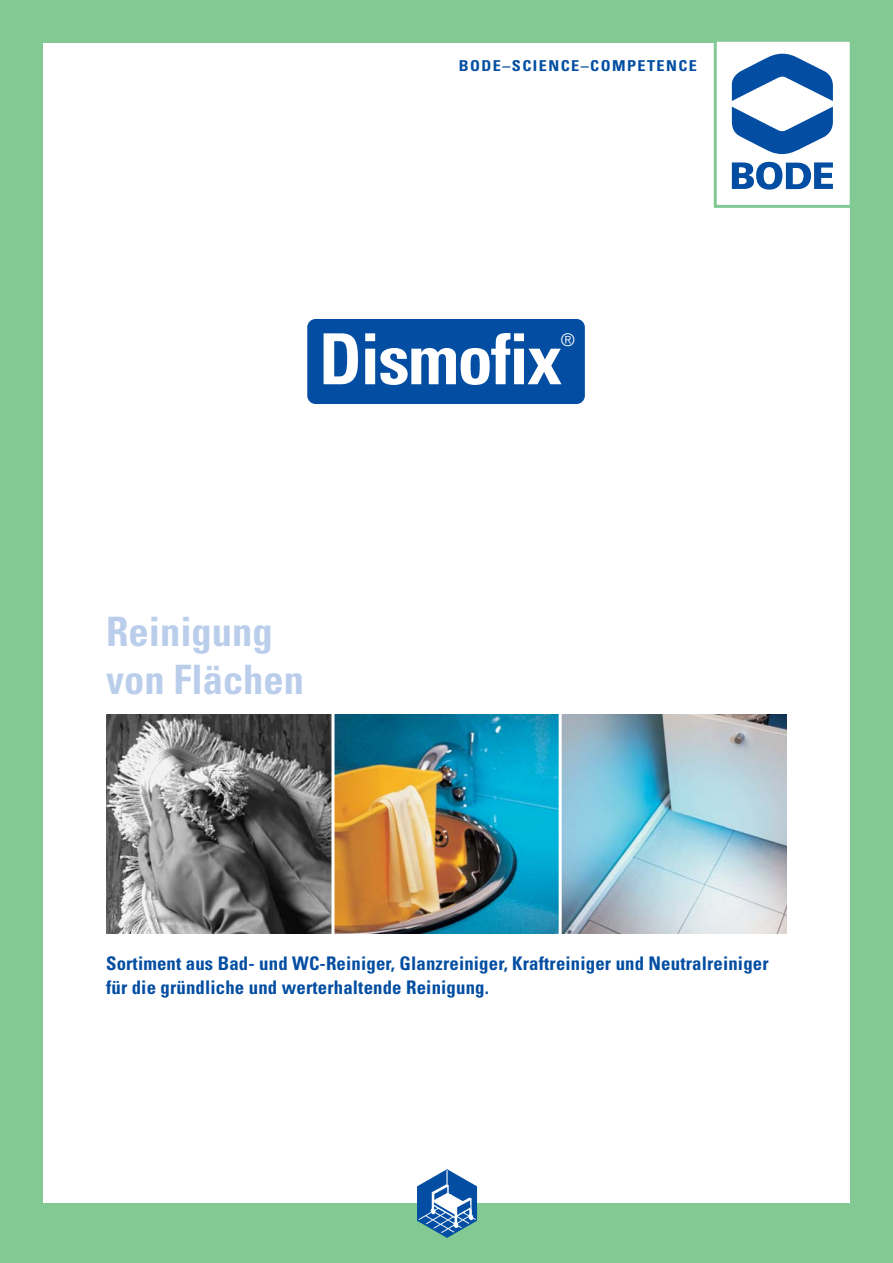
<style>
.page{position:relative;width:893px;height:1263px;background:#fff}
.page>*{position:absolute;margin:0;border:0;box-sizing:border-box;transform-origin:0 0}
.t1{font:700 condensed 70.5px "Univers";letter-spacing:-.02em;color:#fff}
.t2{font:700 condensed 40.5px/48px "Univers";color:#baceeb}
.t3{font:700 condensed 18.75px/24px "Univers";letter-spacing:.01em;color:#034ea2}
.t4{font:300 17.7px "Helvetica Neue";color:#fff}
.t5{font:700 condensed 15px "Univers";letter-spacing:.09em;color:#034ea2;scale:1.08 1}
</style>
<div class="page">
<div style="left:0;top:0;width:42px;height:1263px;background:#83c994"></div>
<div style="left:0;top:1203px;width:892px;height:60px;background:#83c994"></div>
<div style="left:0;top:0;width:892px;height:43px;background:#83c994"></div>
<svg style="left:732px;top:107px;width:101px;height:47px"></svg>
<svg style="left:732px;top:54px;width:101px;height:47px"></svg>
<svg style="left:732px;top:161px;width:101px;height:29px"></svg>
<div style="left:714px;top:39px;width:139px;height:169px;border:3px solid #83c994"></div>
<div style="left:307px;top:319px;width:278px;height:85px;background:#034ea2;border-radius:8px"></div>
<img style="left:106px;top:714px;width:225px;height:219px">
<img style="left:334px;top:714px;width:225px;height:219px">
<img style="left:562px;top:714px;width:224px;height:219px">
<div style="left:850px;top:0;width:42px;height:1263px;background:#83c994"></div>
<img style="left:417px;top:1169px;width:61px;height:69px">
<p class="t5" style="left:459px;top:60px;width:222px">BODE–SCIENCE–COMPETENCE</p>
<h1 class="t1" style="left:319px;top:333px;width:245px">Dismofix</h1>
<p class="t4" style="left:561px;top:334px;width:16px">®</p>
<h2 class="t2" style="left:106px;top:611px;width:199px">Reinigung von Flächen</h2>
<p class="t3" style="left:106px;top:953px;width:664px">Sortiment aus Bad- und WC-Reiniger, Glanzreiniger, Kraftreiniger und Neutralreiniger für die gründliche und werterhaltende Reinigung.</p>
</div>
